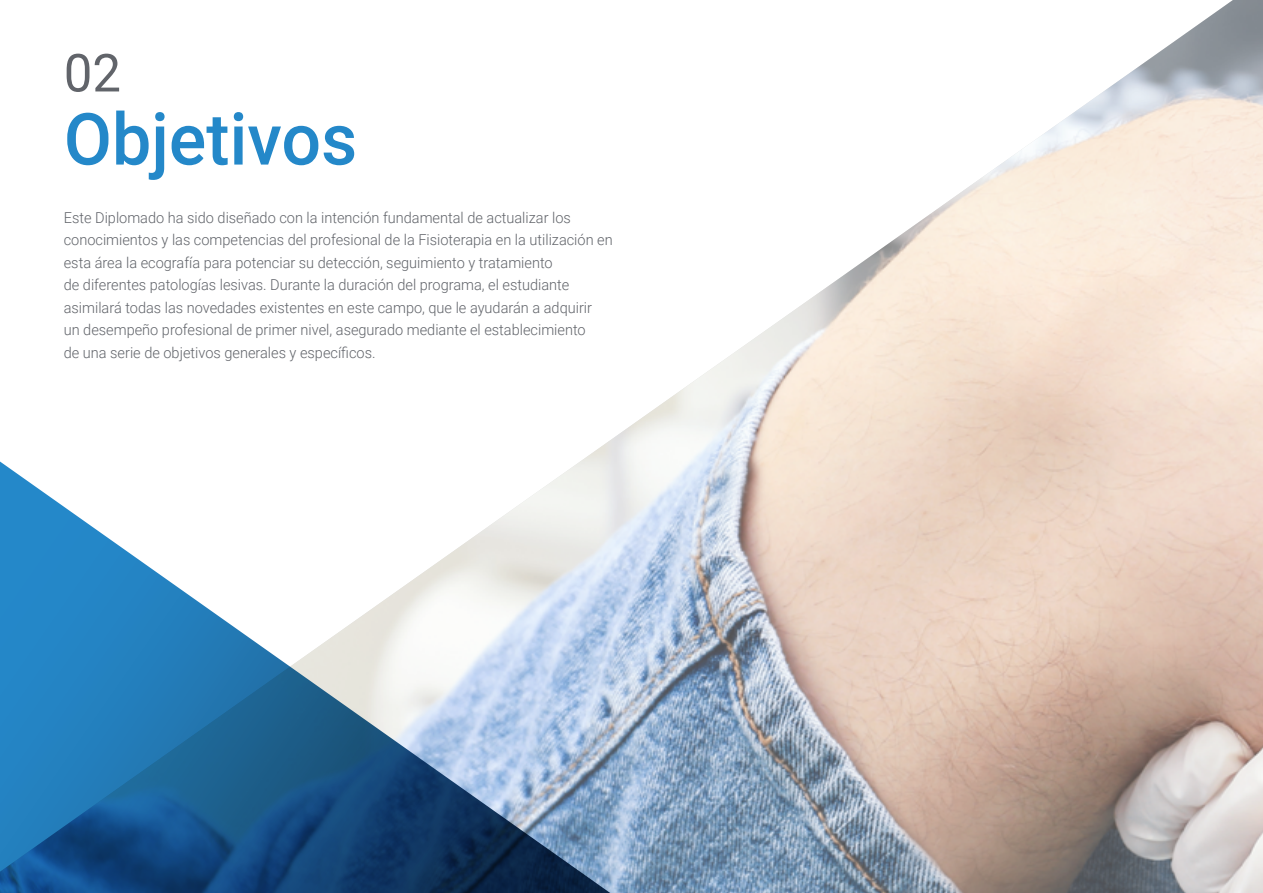
<style>
.page{position:relative;width:1263px;height:893px;background:#fff}
.page>*{position:absolute;margin:0;border:0;box-sizing:border-box;transform-origin:0 0}
.t1{font:500 72px "Roboto";color:#2488c9}
.t2{font:52.5px "Roboto";color:#61646a}
.t3{font:300 15px/22.5px "Roboto";color:#61646a}
</style>
<div class="page">
<img style="left:602px;top:0;width:661px;height:893px">
<svg style="left:0;top:446px;width:640px;height:447px"></svg>
<h2 class="t2" style="left:64px;top:36px;width:59px">02</h2>
<h1 class="t1" style="left:64px;top:89px;width:295px">Objetivos</h1>
<p class="t3" style="left:64px;top:205px;width:550px">Este Diplomado ha sido diseñado con la intención fundamental de actualizar los conocimientos y las competencias del profesional de la Fisioterapia en la utilización en esta área la ecografía para potenciar su detección, seguimiento y tratamiento<br>de diferentes patologías lesivas. Durante la duración del programa, el estudiante asimilará todas las novedades existentes en este campo, que le ayudarán a adquirir<br>un desempeño profesional de primer nivel, asegurado mediante el establecimiento<br>de una serie de objetivos generales y específicos.</p>
</div>
